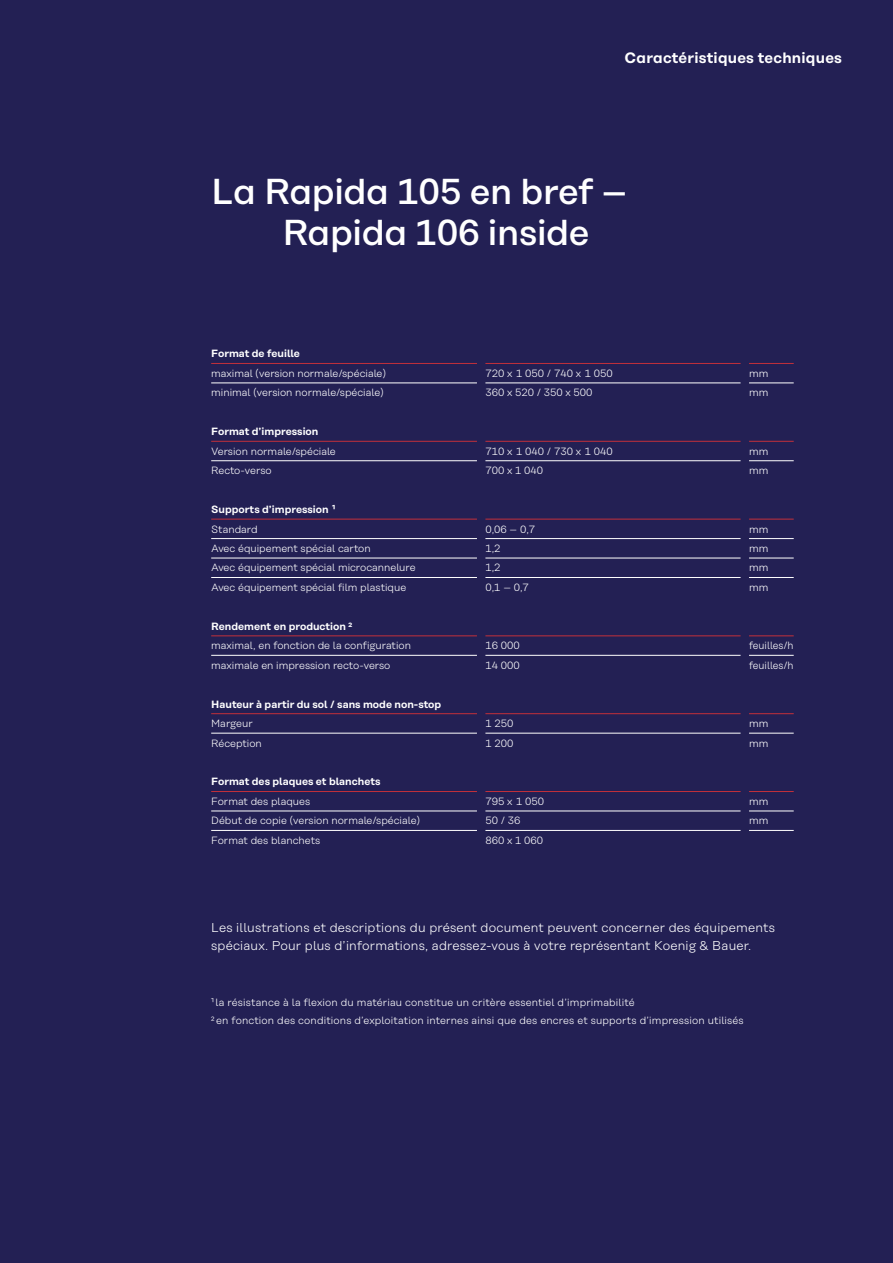
<style>
.page{position:relative;width:893px;height:1263px;background:#232054}
.page>*{position:absolute;margin:0;border:0;box-sizing:border-box;transform-origin:0 0}
.t1{font:500 36px/41.4px "Koenig&Bauer H";letter-spacing:-.01em;color:#fff}
.t2{font:600 15px "Koenig&Bauer H";letter-spacing:.015em;color:#fff}
.t3{font:300 12.75px/18.3px "Koenig&Bauer T";letter-spacing:.015em;color:#fff}
.t4{font:300 10.5px/18.3px "Koenig&Bauer T";color:#fff}
.t5{font:600 10.5px "Koenig&Bauer T";color:#fff}
.t6{font:300 10.5px "Koenig&Bauer T";color:#fff;scale:.96 1}
</style>
<div class="page">
<hr style="left:211px;top:538px;width:266px;height:1px;background:#fff">
<hr style="left:485px;top:538px;width:256px;height:1px;background:#fff">
<hr style="left:749px;top:538px;width:45px;height:1px;background:#fff">
<hr style="left:211px;top:733px;width:266px;height:1px;background:#fff">
<hr style="left:485px;top:733px;width:256px;height:1px;background:#fff">
<hr style="left:749px;top:733px;width:45px;height:1px;background:#fff">
<hr style="left:211px;top:363px;width:266px;height:1px;background:#c3303a">
<hr style="left:485px;top:363px;width:256px;height:1px;background:#c3303a">
<hr style="left:749px;top:363px;width:45px;height:1px;background:#c3303a">
<hr style="left:211px;top:441px;width:266px;height:1px;background:#c3303a">
<hr style="left:485px;top:441px;width:256px;height:1px;background:#c3303a">
<hr style="left:749px;top:441px;width:45px;height:1px;background:#c3303a">
<hr style="left:211px;top:519px;width:266px;height:1px;background:#c3303a">
<hr style="left:485px;top:519px;width:256px;height:1px;background:#c3303a">
<hr style="left:749px;top:519px;width:45px;height:1px;background:#c3303a">
<hr style="left:211px;top:635px;width:266px;height:1px;background:#c3303a">
<hr style="left:485px;top:635px;width:256px;height:1px;background:#c3303a">
<hr style="left:749px;top:635px;width:45px;height:1px;background:#c3303a">
<hr style="left:211px;top:713px;width:266px;height:1px;background:#c3303a">
<hr style="left:485px;top:713px;width:256px;height:1px;background:#c3303a">
<hr style="left:749px;top:713px;width:45px;height:1px;background:#c3303a">
<hr style="left:211px;top:791px;width:266px;height:1px;background:#c3303a">
<hr style="left:485px;top:791px;width:256px;height:1px;background:#c3303a">
<hr style="left:749px;top:791px;width:45px;height:1px;background:#c3303a">
<hr style="left:211px;top:558px;width:266px;height:1px;background:#fff">
<hr style="left:485px;top:558px;width:256px;height:1px;background:#fff">
<hr style="left:749px;top:558px;width:45px;height:1px;background:#fff">
<hr style="left:211px;top:577px;width:266px;height:1px;background:#fff">
<hr style="left:485px;top:577px;width:256px;height:1px;background:#fff">
<hr style="left:749px;top:577px;width:45px;height:1px;background:#fff">
<hr style="left:211px;top:655px;width:266px;height:1px;background:#fff">
<hr style="left:485px;top:655px;width:256px;height:1px;background:#fff">
<hr style="left:749px;top:655px;width:45px;height:1px;background:#fff">
<hr style="left:211px;top:811px;width:266px;height:1px;background:#fff">
<hr style="left:485px;top:811px;width:256px;height:1px;background:#fff">
<hr style="left:749px;top:811px;width:45px;height:1px;background:#fff">
<hr style="left:211px;top:383px;width:266px;height:1px;background:#fff">
<hr style="left:485px;top:383px;width:256px;height:1px;background:#fff">
<hr style="left:749px;top:383px;width:45px;height:1px;background:#fff">
<hr style="left:211px;top:460px;width:266px;height:1px;background:#fff">
<hr style="left:485px;top:460px;width:256px;height:1px;background:#fff">
<hr style="left:749px;top:460px;width:45px;height:1px;background:#fff">
<hr style="left:211px;top:830px;width:266px;height:1px;background:#fff">
<hr style="left:485px;top:830px;width:256px;height:1px;background:#fff">
<hr style="left:749px;top:830px;width:45px;height:1px;background:#fff">
<h2 class="t2" style="left:624px;top:49px;width:219px">Caractéristiques techniques</h2>
<h1 class="t1" style="left:282px;top:171px;width:346px;text-indent:-71px">La Rapida 105 en bref –<br>Rapida 106 inside</h1>
<p class="t5" style="left:211px;top:347px;width:90px">Format de feuille</p>
<p class="t4" style="left:211px;top:364px;width:176px">maximal (version normale/spéciale)</p>
<p class="t4" style="left:485px;top:364px;width:129px">720 x 1 050 / 740 x 1 050</p>
<p class="t4" style="left:749px;top:364px;width:21px">mm</p>
<p class="t4" style="left:211px;top:384px;width:174px">minimal (version normale/spéciale)</p>
<p class="t4" style="left:485px;top:384px;width:109px">360 x 520 / 350 x 500</p>
<p class="t4" style="left:749px;top:384px;width:21px">mm</p>
<p class="t5" style="left:211px;top:425px;width:109px">Format d’impression</p>
<p class="t4" style="left:211px;top:442px;width:126px">Version normale/spéciale</p>
<p class="t4" style="left:485px;top:442px;width:129px">710 x 1 040 / 730 x 1 040</p>
<p class="t4" style="left:749px;top:442px;width:21px">mm</p>
<p class="t4" style="left:211px;top:461px;width:62px">Recto-verso</p>
<p class="t4" style="left:485px;top:461px;width:59px">700 x 1 040</p>
<p class="t4" style="left:749px;top:461px;width:21px">mm</p>
<p class="t5" style="left:211px;top:503px;width:126px">Supports d’impression ¹</p>
<p class="t4" style="left:211px;top:520px;width:48px">Standard</p>
<p class="t4" style="left:485px;top:520px;width:51px">0,06 – 0,7</p>
<p class="t4" style="left:749px;top:520px;width:21px">mm</p>
<p class="t4" style="left:211px;top:539px;width:161px">Avec équipement spécial carton</p>
<p class="t4" style="left:485px;top:539px;width:17px">1,2</p>
<p class="t4" style="left:749px;top:539px;width:21px">mm</p>
<p class="t4" style="left:211px;top:559px;width:206px">Avec équipement spécial microcannelure</p>
<p class="t4" style="left:485px;top:559px;width:17px">1,2</p>
<p class="t4" style="left:749px;top:559px;width:21px">mm</p>
<p class="t4" style="left:211px;top:578px;width:197px">Avec équipement spécial film plastique</p>
<p class="t4" style="left:485px;top:578px;width:45px">0,1 – 0,7</p>
<p class="t4" style="left:749px;top:578px;width:21px">mm</p>
<p class="t5" style="left:211px;top:620px;width:143px">Rendement en production 2</p>
<p class="t4" style="left:211px;top:636px;width:201px">maximal, en fonction de la configuration</p>
<p class="t4" style="left:485px;top:636px;width:36px">16 000</p>
<p class="t6" style="left:749px;top:640px;width:48px">feuilles/h</p>
<p class="t4" style="left:211px;top:656px;width:181px">maximale en impression recto-verso</p>
<p class="t4" style="left:485px;top:656px;width:36px">14 000</p>
<p class="t6" style="left:749px;top:659px;width:48px">feuilles/h</p>
<p class="t5" style="left:211px;top:698px;width:232px">Hauteur à partir du sol / sans mode non-stop</p>
<p class="t4" style="left:211px;top:714px;width:43px">Margeur</p>
<p class="t4" style="left:485px;top:714px;width:29px">1 250</p>
<p class="t4" style="left:749px;top:714px;width:21px">mm</p>
<p class="t4" style="left:211px;top:734px;width:52px">Réception</p>
<p class="t4" style="left:485px;top:734px;width:29px">1 200</p>
<p class="t4" style="left:749px;top:734px;width:21px">mm</p>
<p class="t5" style="left:211px;top:775px;width:171px">Format des plaques et blanchets</p>
<p class="t4" style="left:211px;top:792px;width:101px">Format des plaques</p>
<p class="t4" style="left:485px;top:792px;width:60px">795 x 1 050</p>
<p class="t4" style="left:749px;top:792px;width:21px">mm</p>
<p class="t4" style="left:211px;top:812px;width:210px">Début de copie (version normale/spéciale)</p>
<p class="t4" style="left:485px;top:812px;width:37px">50 / 36</p>
<p class="t4" style="left:749px;top:812px;width:21px">mm</p>
<p class="t4" style="left:211px;top:831px;width:111px">Format des blanchets</p>
<p class="t4" style="left:485px;top:831px;width:59px">860 x 1 060</p>
<p class="t3" style="left:211px;top:918px;width:565px">Les illustrations et descriptions du présent document peuvent concerner des équipements spéciaux. Pour plus d’informations, adressez-vous à votre représentant Koenig &amp; Bauer.</p>
<p class="t4" style="left:211px;top:993px;width:534px">¹ la résistance à la flexion du matériau constitue un critère essentiel d’imprimabilité<br>2 en fonction des conditions d’exploitation internes ainsi que des encres et supports d’impression utilisés</p>
</div>
